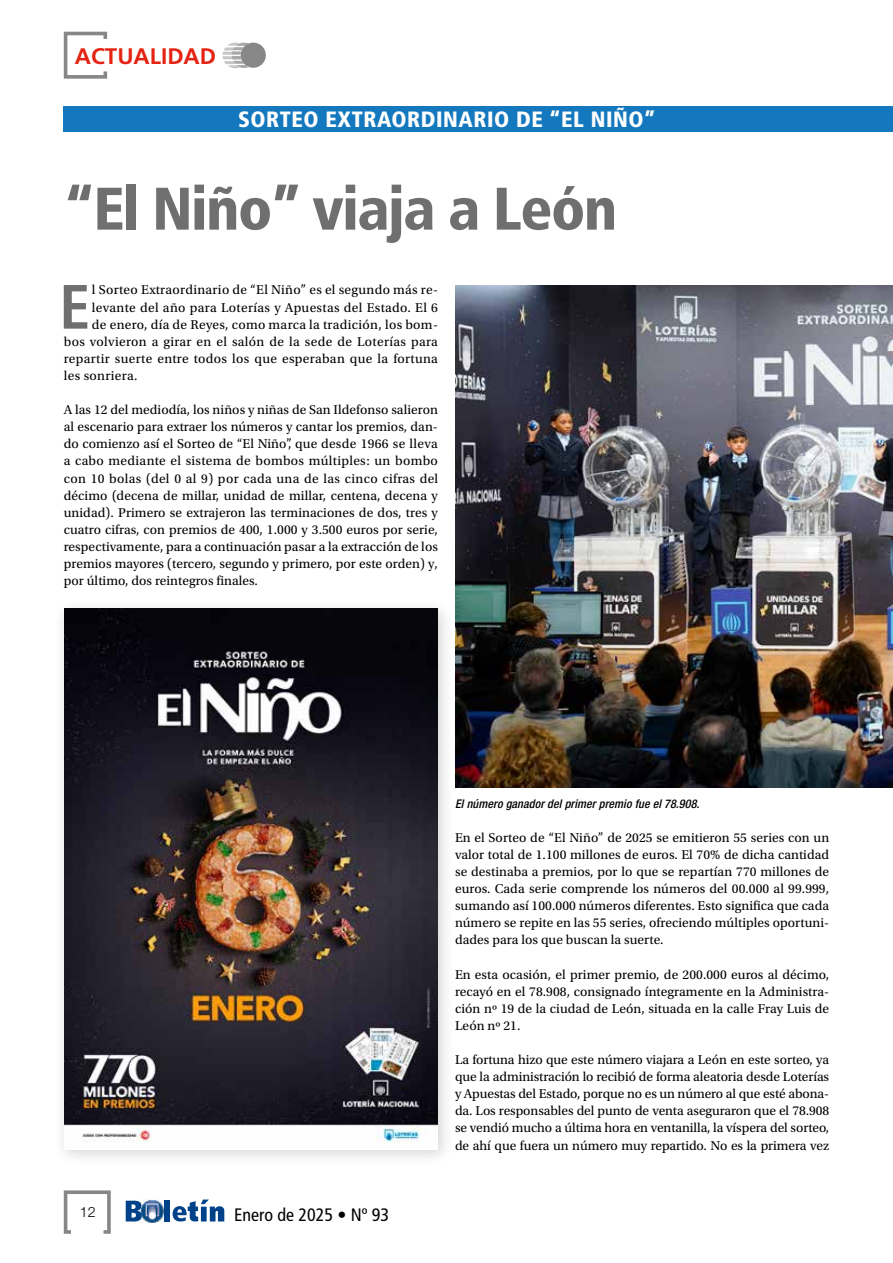
<style>
.page{position:relative;width:893px;height:1263px;background:#fff}
.page>*{position:absolute;margin:0;border:0;box-sizing:border-box;transform-origin:0 0}
.t1{font:700 condensed 62.55px "Frutiger LT Std";color:#706f6f}
.t2{font:900 condensed 60px "Frutiger LT Std";letter-spacing:-.025em;color:#706f6f}
.t3{font:700 22.5px "Frutiger LT Std";color:#e42313}
.t4{font:900 condensed 22.2px "Frutiger LT Std";letter-spacing:.025em;color:#fff}
.t5{font:condensed 18px "Frutiger LT Std";color:#000}
.t6{font:300 14.25px "Helvetica Neue LT Std";color:#000}
.t7{font:13.5px/17.1px "Utopia Std";letter-spacing:.015em;color:#000;text-align:justify}
.t8{font:italic 500 condensed 12px "Helvetica Neue LT Std";letter-spacing:.01em;color:#000}
</style>
<div class="page">
<svg style="left:126px;top:1201px;width:15px;height:20px"></svg>
<div style="left:164px;top:1200px;width:6px;height:21px;background:#004289"></div>
<svg style="left:173px;top:1199px;width:51px;height:22px"></svg>
<img style="left:141px;top:1199px;width:23px;height:24px">
<svg style="left:64px;top:1190px;width:47px;height:44px"></svg>
<div style="left:238px;top:106px;width:655px;height:26px;background:#1478be"></div>
<svg style="left:64px;top:32px;width:43px;height:47px"></svg>
<svg style="left:223px;top:43px;width:26px;height:25px"></svg>
<div style="left:241px;top:43px;width:25px;height:25px;background:#878787;border-radius:50%"></div>
<div style="left:64px;top:106px;width:765px;height:26px;background:#1478be"></div>
<div style="left:53px;top:597px;width:402px;height:570px;background:#000;opacity:.18"></div>
<img style="left:64px;top:609px;width:374px;height:541px">
<img style="left:455px;top:286px;width:438px;height:501px">
<h3 class="t3" style="left:75px;top:43px;width:143px">ACTUALIDAD</h3>
<h3 class="t4" style="left:238px;top:106px;width:419px">SORTEO EXTRAORDINARIO DE “EL NIÑO”</h3>
<h3 class="t4" style="left:412px;top:106px;width:419px">SORTEO EXTRAORDINARIO DE “EL NIÑO”</h3>
<h2 class="t2" style="left:64px;top:173px;width:555px">“El Niño” viaja a León</h2>
<h1 class="t1" style="left:59px;top:270px;width:33px">E</h1>
<p class="t7" style="left:92px;top:282px;width:347px">l Sorteo Extraordinario de “El Niño” es el segundo más re-</p>
<p class="t7" style="left:92px;top:299px;width:347px">levante del año para Loterías y Apuestas del Estado. El 6</p>
<p class="t7" style="left:92px;top:316px;width:348px">de enero, día de Reyes, como marca la tradición, los bom-</p>
<p class="t7" style="left:64px;top:333px;width:376px">bos volvieron a girar en el salón de la sede de Loterías para</p>
<p class="t7" style="left:64px;top:350px;width:376px">repartir suerte entre todos los que esperaban que la fortuna</p>
<p class="t7" style="left:64px;top:367px;width:75px">les sonriera.</p>
<p class="t7" style="left:64px;top:401px;width:376px">A las 12 del mediodía, los niños y niñas de San Ildefonso salieron al escenario para extraer los números y cantar los premios, dan&shy;do comienzo así el Sorteo de “El Niño”, que desde 1966 se lleva a cabo mediante el sistema de bombos múltiples: un bombo con 10 bolas (del 0 al 9) por cada una de las cinco cifras del décimo (decena de millar, unidad de millar, centena, decena y unidad). Primero se extrajeron las terminaciones de dos, tres y cuatro cifras, con premios de 400, 1.000 y 3.500 euros por serie, respectivamente, para a continuación pasar a la extracción de los premios mayores (tercero, segundo y primero, por este orden) y, por último, dos reintegros finales.</p>
<p class="t6" style="left:80px;top:1203px;width:17px">12</p>
<h3 class="t5" style="left:234px;top:1204px;width:156px">Enero de 2025 • Nº 93</h3>
<p class="t8" style="left:455px;top:796px;width:246px">El número ganador del primer premio fue el 78.908.</p>
<p class="t7" style="left:455px;top:829px;width:376px">En el Sorteo de “El Niño” de 2025 se emitieron 55 series con un valor total de 1.100 millones de euros. El 70% de dicha cantidad se destinaba a premios, por lo que se repartían 770 millones de euros. Cada serie comprende los números del 00.000 al 99.999, sumando así 100.000 números diferentes. Esto significa que cada número se repite en las 55 series, ofreciendo múltiples oportuni&shy;dades para los que buscan la suerte.</p>
<p class="t7" style="left:455px;top:966px;width:376px">En esta ocasión, el primer premio, de 200.000 euros al décimo, recayó en el 78.908, consignado íntegramente en la Administra&shy;ción nº 19 de la ciudad de León, situada en la calle Fray Luis de León nº 21.</p>
<p class="t7" style="left:455px;top:1051px;width:376px">La fortuna hizo que este número viajara a León en este sorteo, ya que la administración lo recibió de forma aleatoria desde Loterías y Apuestas del Estado, porque no es un número al que esté abona&shy;da. Los responsables del punto de venta aseguraron que el 78.908 se vendió mucho a última hora en ventanilla, la víspera del sorteo, de ahí que fuera un número muy repartido. No es la primera vez</p>
</div>
